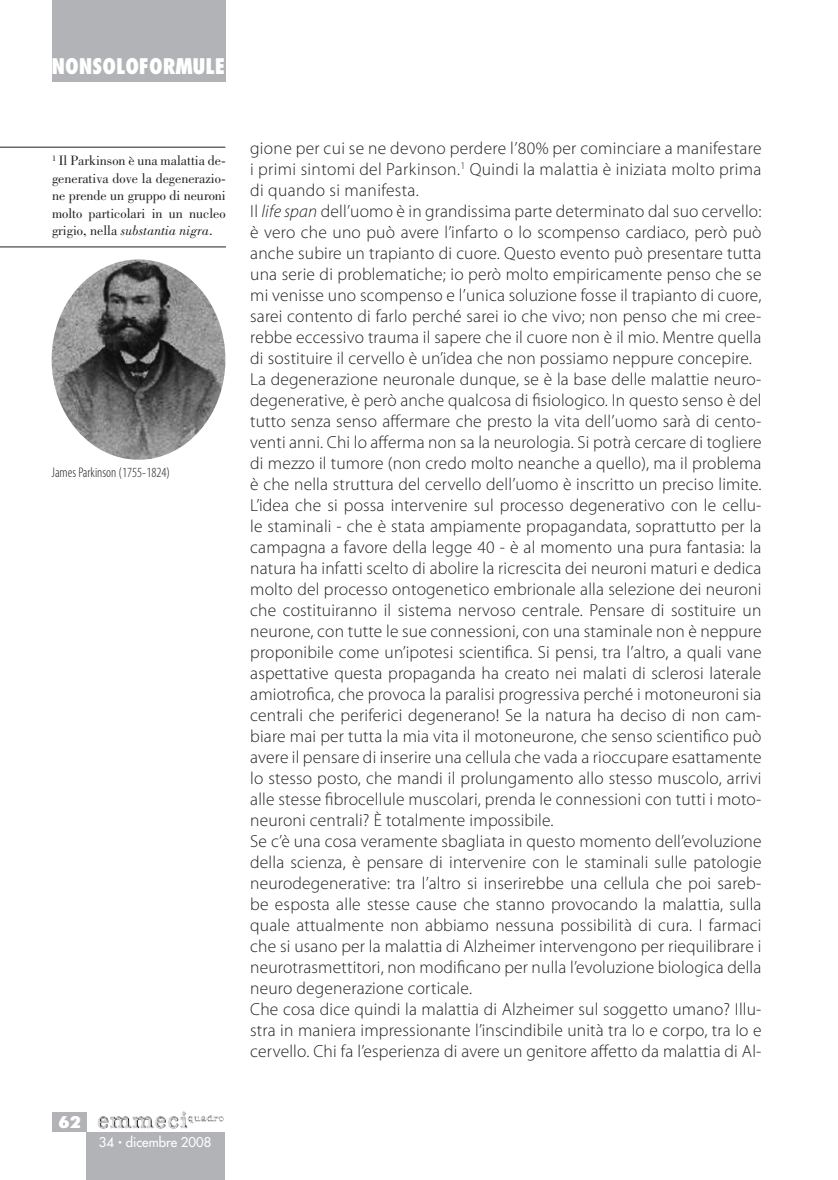
<style>
.page{position:relative;width:838px;height:1180px;background:#fff}
.page>*{position:absolute;margin:0;border:0;box-sizing:border-box;transform-origin:0 0}
.t1{font:800 condensed 21px "Futura Std";color:#fff}
.testo{font:300 17.5px/21px "Myriad Pro";letter-spacing:.01em;color:#231f20;text-align:justify}
.t2{font:800 condensed 15.75px "Futura Std";color:#fff;scale:1.25 1}
.t3{font:14px/17.5px "Bodoni Std";color:#231f20;text-align:justify}
.t4{font:300 condensed 14px "Myriad Pro";color:#231f20}
.t5{font:500 13.12px "Futura Std";color:#fff}
.s1{font-style:italic}
.s2{font-size:7px}
</style>
<div class="page">
<div style="left:52px;top:0;width:173px;height:81px;background:#b2b3b7"></div>
<div style="left:86px;top:1132px;width:139px;height:48px;background:#b2b3b7"></div>
<img style="left:129px;top:1111px;width:89px;height:14px">
<div style="left:52px;top:1112px;width:34px;height:20px;background:#b2b3b7"></div>
<hr style="left:0;top:147px;width:225px;height:1px;background:#231f20">
<hr style="left:0;top:246px;width:226px;height:1px;background:#231f20">
<img style="left:52px;top:259px;width:173px;height:201px;border-radius:50%">
<p class="t1" style="left:52px;top:53px;width:175px">NONSOLOFORMULE</p>
<p class="t3" style="left:52px;top:152px;width:175px"><sup>1</sup> Il Parkinson è una malattia de&shy;generativa dove la degenerazio&shy;ne prende un gruppo di neuroni molto particolari in un nucleo grigio, nella <span class="s1">substantia nigra</span>.</p>
<p class="t4" style="left:52px;top:464px;width:120px">James Parkinson (1755-1824)</p>
<p class="t2" style="left:58px;top:1112px;width:20px">62</p>
<p class="t5" style="left:99px;top:1134px;width:114px">34 <span class="s2">•</span> dicembre 2008</p>
<p class="testo" style="left:250px;top:137px;width:513px">gione per cui se ne devono perdere l’80% per cominciare a manifestare i primi sintomi del Parkinson.<sup>1</sup> Quindi la malattia è iniziata molto prima di quando si manifesta.</p>
<p class="testo" style="left:250px;top:200px;width:513px">Il <span class="s1">life span</span> dell’uomo è in grandissima parte determinato dal suo cervello: è vero che uno può avere l’infarto o lo scompenso cardiaco, però può anche subire un trapianto di cuore. Questo evento può presentare tutta una serie di problematiche; io però molto empiricamente penso che se mi venisse uno scompenso e l’unica soluzione fosse il trapianto di cuore, sarei contento di farlo perché sarei io che vivo; non penso che mi cree&shy;rebbe eccessivo trauma il sapere che il cuore non è il mio. Mentre quella di sostituire il cervello è un’idea che non possiamo neppure concepire.</p>
<p class="testo" style="left:250px;top:368px;width:513px">La degenerazione neuronale dunque, se è la base delle malattie neuro&shy;degenerative, è però anche qualcosa di fisiologico. In questo senso è del tutto senza senso affermare che presto la vita dell’uomo sarà di cento&shy;venti anni. Chi lo afferma non sa la neurologia. Si potrà cercare di togliere di mezzo il tumore (non credo molto neanche a quello), ma il problema è che nella struttura del cervello dell’uomo è inscritto un preciso limite.<br>L’idea che si possa intervenire sul processo degenerativo con le cellu&shy;le staminali - che è stata ampiamente propagandata, soprattutto per la campagna a favore della legge 40 - è al momento una pura fantasia: la natura ha infatti scelto di abolire la ricrescita dei neuroni maturi e dedica molto del processo ontogenetico embrionale alla selezione dei neuroni che costituiranno il sistema nervoso centrale. Pensare di sostituire un neurone, con tutte le sue connessioni, con una staminale non è neppure proponibile come un’ipotesi scientifica. Si pensi, tra l’altro, a quali vane aspettative questa propaganda ha creato nei malati di sclerosi laterale amiotrofica, che provoca la paralisi progressiva perché i motoneuroni sia centrali che periferici degenerano! Se la natura ha deciso di non cam&shy;biare mai per tutta la mia vita il motoneurone, che senso scientifico può avere il pensare di inserire una cellula che vada a rioccupare esattamente lo stesso posto, che mandi il prolungamento allo stesso muscolo, arrivi alle stesse fibrocellule muscolari, prenda le connessioni con tutti i moto&shy;neuroni centrali? È totalmente impossibile.</p>
<p class="testo" style="left:250px;top:830px;width:513px">Se c’è una cosa veramente sbagliata in questo momento dell’evoluzione della scienza, è pensare di intervenire con le staminali sulle patologie neurodegenerative: tra l’altro si inserirebbe una cellula che poi sareb&shy;be esposta alle stesse cause che stanno provocando la malattia, sulla quale attualmente non abbiamo nessuna possibilità di cura. I farmaci che si usano per la malattia di Alzheimer intervengono per riequilibrare i neurotrasmettitori, non modificano per nulla l’evoluzione biologica della neuro degenerazione corticale.</p>
<p class="testo" style="left:250px;top:998px;width:512px">Che cosa dice quindi la malattia di Alzheimer sul soggetto umano? Illu&shy;stra in maniera impressionante l’inscindibile unità tra Io e corpo, tra Io e cervello. Chi fa l’esperienza di avere un genitore affetto da malattia di Al-</p>
</div>
